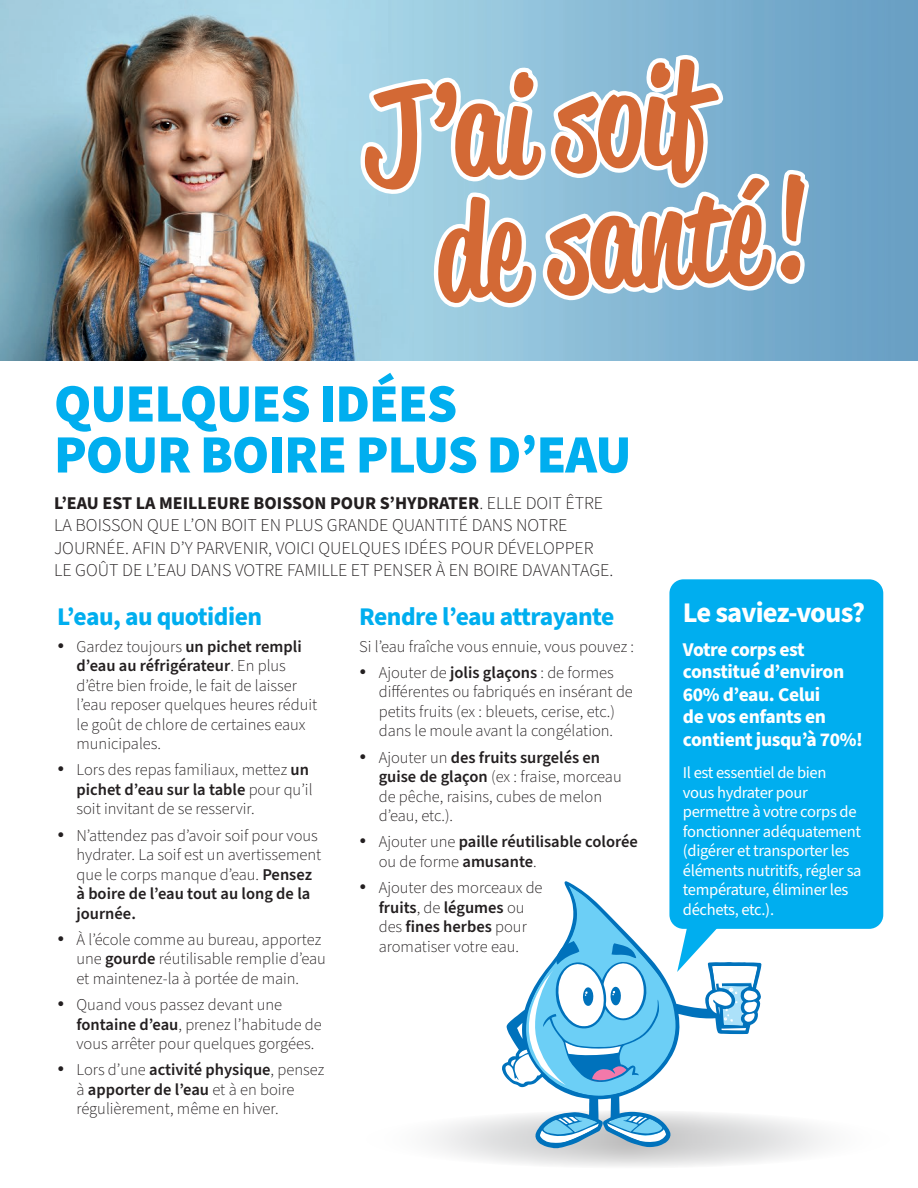
<style>
.page{position:relative;width:918px;height:1188px;background:#fff}
.page>*{position:absolute;margin:0;border:0;box-sizing:border-box;transform-origin:0 0}
.t1{font:900 54px/51px "Source Sans Pro";letter-spacing:-.02em;color:#00aeef}
.t2{font:700 28.5px "Source Sans Pro";letter-spacing:-.03em;color:#fff}
.t3{font:700 25.5px "Source Sans Pro";letter-spacing:-.02em;color:#00aeef}
.t4{font:700 19.5px/22.5px "Source Sans Pro";letter-spacing:-.02em;color:#fff}
.t5{font:300 18px/22.5px "Source Sans Pro";color:#231f20}
.t6{font:300 16.5px/19.5px "Source Sans Pro";color:#231f20}
.t7{font:16.5px/19.5px "Source Sans Pro";letter-spacing:-.02em;color:#fff}
.t8{font:600 16.5px/19.5px "Source Sans Pro";color:#231f20}
.s1{font-weight:700}
.s2{font-weight:600}
.s3{font-weight:300}
</style>
<div class="page">
<svg style="left:365px;top:1110px;width:526px;height:59px"></svg>
<img style="left:0;top:0;width:918px;height:361px">
<div style="left:669px;top:579px;width:214px;height:350px;background:#00aeef;border-radius:14px"></div>
<svg style="left:503px;top:1106px;width:257px;height:41px"></svg>
<svg style="left:503px;top:836px;width:303px;height:270px"></svg>
<svg style="left:355px;top:0;width:460px;height:361px;background:#a8b5bd"></svg>
<h1 class="t1" style="left:54px;top:379px;width:579px">QUELQUES IDÉES<br>POUR BOIRE PLUS D’EAU</h1>
<p class="t5" style="left:54px;top:492px;width:561px"><span class="s1">L’EAU EST LA MEILLEURE BOISSON POUR S’HYDRATER</span>. ELLE DOIT ÊTRE LA BOISSON QUE L’ON BOIT EN PLUS GRANDE QUANTITÉ DANS NOTRE JOURNÉE. AFIN D’Y PARVENIR, VOICI QUELQUES IDÉES POUR DÉVELOPPER LE GOÛT DE L’EAU DANS VOTRE FAMILLE ET PENSER À EN BOIRE DAVANTAGE.</p>
<h3 class="t3" style="left:57px;top:600px;width:207px">L’eau, au quotidien</h3>
<p class="t6" style="left:77px;top:637px;width:242px;text-indent:-20px">• Gardez toujours <span class="s2">un pichet rempli d’eau au réfrigérateur</span>. En plus d’être bien froide, le fait de laisser l’eau reposer quelques heures réduit le goût de chlore de certaines eaux municipales.</p>
<p class="t6" style="left:77px;top:761px;width:238px;text-indent:-20px">• Lors des repas familiaux, mettez <span class="s2">un pichet d’eau sur la table</span> pour qu’il soit invitant de se resservir.</p>
<p class="t6" style="left:77px;top:826px;width:246px;text-indent:-20px">• N’attendez pas d’avoir soif pour vous hydrater. La soif est un avertissement que le corps manque d’eau. <span class="s2">Pensez à boire de l’eau tout au long de la journée.</span></p>
<p class="t6" style="left:77px;top:930px;width:251px;text-indent:-20px">• À l’école comme au bureau, apportez une <span class="s2">gourde</span> réutilisable remplie d’eau et maintenez-la à portée de main.</p>
<p class="t6" style="left:77px;top:995px;width:247px;text-indent:-20px">• Quand vous passez devant une <span class="s2">fontaine d’eau</span>, prenez l’habitude de vous arrêter pour quelques gorgées.</p>
<p class="t6" style="left:77px;top:1061px;width:249px;text-indent:-20px">• Lors d’une <span class="s2">activité physique</span>, pensez à <span class="s2">apporter de l’eau</span> et à en boire régulièrement, même en hiver.</p>
<h3 class="t3" style="left:359px;top:600px;width:257px">Rendre l’eau attrayante</h3>
<p class="t6" style="left:359px;top:637px;width:277px">Si l’eau fraîche vous ennuie, vous pouvez :</p>
<p class="t6" style="left:379px;top:663px;width:256px;text-indent:-20px">• Ajouter de <span class="s2">jolis glaçons</span> : de formes différentes ou fabriqués en insérant de petits fruits (ex : bleuets, cerise, etc.) dans le moule avant la congélation.</p>
<p class="t6" style="left:379px;top:748px;width:245px;text-indent:-20px">• Ajouter un <span class="s2">des fruits surgelés en guise de glaçon</span> (ex : fraise, morceau de pêche, raisins, cubes de melon d’eau, etc.).</p>
<p class="t8" style="left:379px;top:833px;width:261px;text-indent:-20px">• <span class="s3">Ajouter une</span> paille réutilisable colorée <span class="s3">ou de forme</span> amusante<span class="s3">.</span></p>
<p class="t6" style="left:359px;top:878px;width:185px;text-align:center">• Ajouter des morceaux de <span class="s2">fruits</span>, de <span class="s2">légumes</span> ou<br>des <span class="s2">fines herbes</span> pour aromatiser votre eau.</p>
<h2 class="t2" style="left:683px;top:593px;width:184px">Le saviez-vous?</h2>
<p class="t4" style="left:683px;top:639px;width:182px">Votre corps est constitué d’environ<br>60% d’eau. Celui<br>de vos enfants en contient jusqu’à 70%!</p>
<p class="t7" style="left:683px;top:763px;width:180px">Il est essentiel de bien vous hydrater pour permettre à votre corps de fonctionner adéquatement (digérer et transporter les éléments nutritifs, régler sa température, éliminer les déchets, etc.).</p>
</div>
